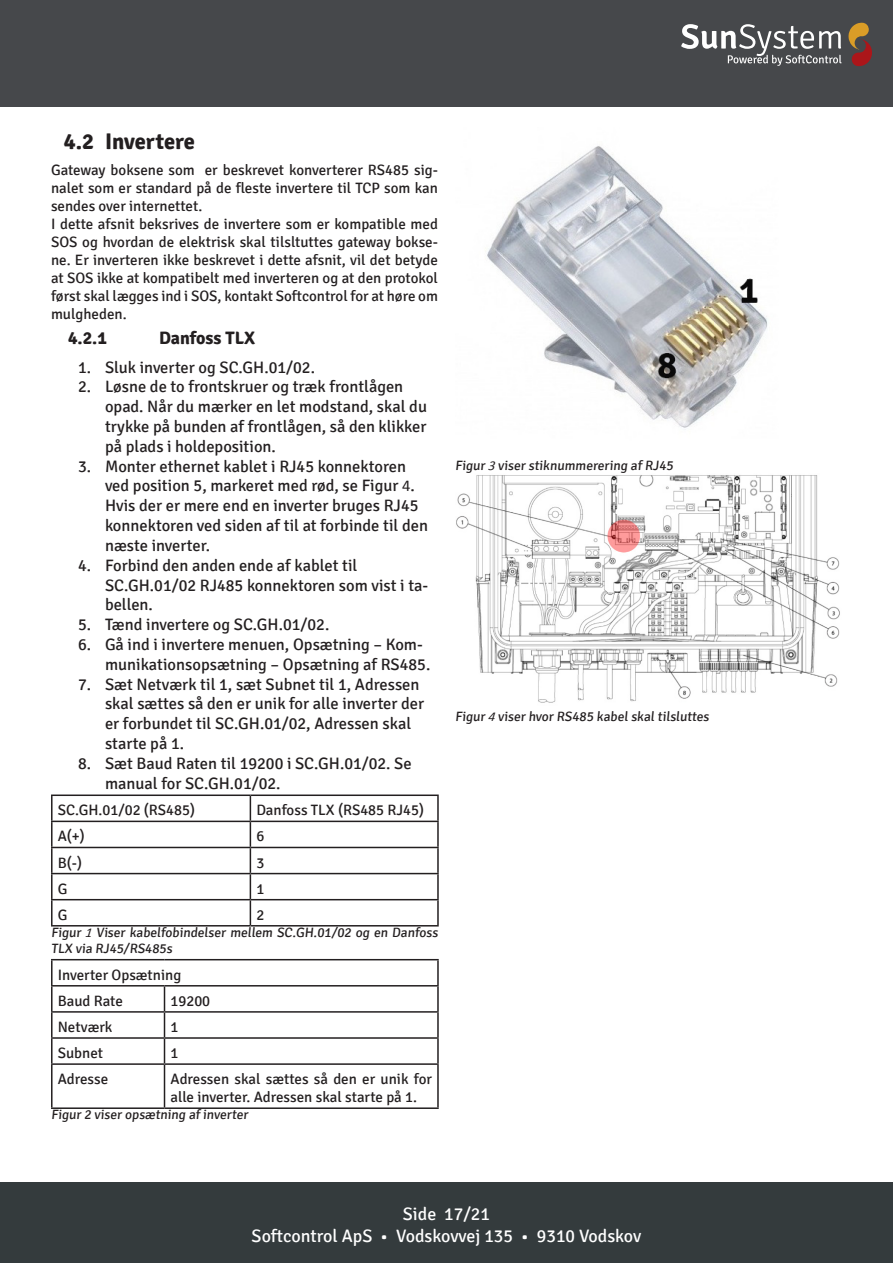
<style>
.page{position:relative;width:893px;height:1263px;background:#fff}
.page>*{position:absolute;margin:0;border:0;box-sizing:border-box;transform-origin:0 0}
.t1{font:700 22.5px "Signika";letter-spacing:-.005em;color:#231f20}
.t2{font:18px/21.6px "Signika";color:#fff;text-align:center}
.t3{font:700 18px "Signika";color:#231f20}
.t4{font:16.5px/19.8px "Signika";color:#231f20}
.Brødtekst{font:15px/18px "Signika";color:#231f20;text-align:justify}
.Figurtekst{font:13.5px/16.2px "Signika";color:#231f20}
.s1{font-family:"Calibri"}
.s2{font-family:"Calibri";font-style:italic}
</style>
<div class="page">
<div style="left:0;top:1182px;width:893px;height:81px;background:#343b3d"></div>
<div style="left:0;top:0;width:893px;height:106px;background:#46484b"></div>
<svg style="left:848px;top:23px;width:24px;height:43px"></svg>
<svg style="left:681px;top:24px;width:160px;height:42px"></svg>
<hr style="left:51px;top:794px;width:199px;height:2px;background:#231f20">
<hr style="left:51px;top:796px;width:2px;height:25px;background:#231f20">
<hr style="left:250px;top:794px;width:189px;height:2px;background:#231f20">
<hr style="left:437px;top:796px;width:2px;height:25px;background:#231f20">
<hr style="left:51px;top:821px;width:199px;height:1px;background:#231f20">
<hr style="left:51px;top:822px;width:2px;height:25px;background:#231f20">
<hr style="left:250px;top:821px;width:189px;height:1px;background:#231f20">
<hr style="left:437px;top:822px;width:2px;height:25px;background:#231f20">
<hr style="left:51px;top:847px;width:199px;height:1px;background:#231f20">
<hr style="left:51px;top:848px;width:2px;height:25px;background:#231f20">
<hr style="left:250px;top:847px;width:189px;height:1px;background:#231f20">
<hr style="left:437px;top:848px;width:2px;height:25px;background:#231f20">
<hr style="left:51px;top:873px;width:199px;height:1px;background:#231f20">
<hr style="left:51px;top:874px;width:2px;height:25px;background:#231f20">
<hr style="left:250px;top:873px;width:189px;height:1px;background:#231f20">
<hr style="left:437px;top:874px;width:2px;height:25px;background:#231f20">
<hr style="left:51px;top:899px;width:199px;height:1px;background:#231f20">
<hr style="left:51px;top:900px;width:2px;height:25px;background:#231f20">
<hr style="left:250px;top:899px;width:189px;height:1px;background:#231f20">
<svg style="left:250px;top:796px;width:1px;height:129px"></svg>
<hr style="left:437px;top:900px;width:2px;height:25px;background:#231f20">
<hr style="left:51px;top:925px;width:199px;height:1px;background:#231f20">
<hr style="left:250px;top:925px;width:189px;height:1px;background:#231f20">
<hr style="left:51px;top:959px;width:113px;height:1px;background:#231f20">
<hr style="left:51px;top:960px;width:2px;height:25px;background:#231f20">
<hr style="left:164px;top:959px;width:275px;height:1px;background:#231f20">
<hr style="left:437px;top:960px;width:2px;height:25px;background:#231f20">
<hr style="left:51px;top:985px;width:113px;height:1px;background:#231f20">
<hr style="left:51px;top:986px;width:2px;height:25px;background:#231f20">
<hr style="left:164px;top:985px;width:275px;height:1px;background:#231f20">
<hr style="left:437px;top:986px;width:2px;height:25px;background:#231f20">
<hr style="left:51px;top:1011px;width:113px;height:2px;background:#231f20">
<hr style="left:51px;top:1013px;width:2px;height:24px;background:#231f20">
<hr style="left:164px;top:1011px;width:275px;height:2px;background:#231f20">
<hr style="left:437px;top:1013px;width:2px;height:24px;background:#231f20">
<hr style="left:51px;top:1037px;width:113px;height:2px;background:#231f20">
<hr style="left:51px;top:1039px;width:2px;height:24px;background:#231f20">
<hr style="left:164px;top:1037px;width:275px;height:2px;background:#231f20">
<svg style="left:164px;top:986px;width:1px;height:77px"></svg>
<hr style="left:437px;top:1039px;width:2px;height:24px;background:#231f20">
<hr style="left:51px;top:1063px;width:113px;height:2px;background:#231f20">
<hr style="left:51px;top:1065px;width:2px;height:42px;background:#231f20">
<hr style="left:164px;top:1063px;width:275px;height:2px;background:#231f20">
<hr style="left:164px;top:1065px;width:1px;height:42px;background:#231f20">
<hr style="left:437px;top:1065px;width:2px;height:42px;background:#231f20">
<hr style="left:51px;top:1107px;width:113px;height:2px;background:#231f20">
<hr style="left:164px;top:1107px;width:275px;height:2px;background:#231f20">
<img style="left:487px;top:146px;width:281px;height:282px">
<img style="left:456px;top:475px;width:384px;height:228px">
<p class="t1" style="left:64px;top:128px;width:133px">4.2 Invertere</p>
<p class="Brødtekst" style="left:51px;top:161px;width:388px">Gateway boksene som er beskrevet konverterer RS485 sig&shy;nalet som er standard på de fleste invertere til TCP som kan sendes over internettet.</p>
<p class="Brødtekst" style="left:51px;top:215px;width:388px">I dette afsnit beksrives de invertere som er kompatible med SOS og hvordan de elektrisk skal tilsltuttes gateway bokse&shy;ne. Er inverteren ikke beskrevet i dette afsnit, vil det betyde at SOS ikke at kompatibelt med inverteren og at den protokol først skal lægges ind i SOS, kontakt Softcontrol for at høre om mulgheden.</p>
<p class="t3" style="left:68px;top:327px;width:40px">4.2.1</p>
<p class="t3" style="left:159px;top:327px;width:98px">Danfoss TLX</p>
<p class="t4" style="left:78px;top:357px;width:238px">1. Sluk inverter og SC.GH.01/02.</p>
<p class="t4" style="left:105px;top:377px;width:323px;text-indent:-27px">2. Løsne de to frontskruer og træk frontlågen opad. Når du mærker en let modstand, skal du trykke på bunden af frontlågen, så den klikker på plads i holdeposition.</p>
<p class="t4" style="left:105px;top:456px;width:325px;text-indent:-27px">3. Monter ethernet kablet i RJ45 konnektoren ved position 5, markeret med rød, se Figur <span class="s1">4</span>.<br>Hvis der er mere end en inverter bruges RJ45 konnektoren ved siden af til at forbinde til den næste inverter.</p>
<p class="t4" style="left:105px;top:555px;width:325px;text-indent:-27px">4. Forbind den anden ende af kablet til<br>SC.GH.01/02 RJ485 konnektoren som vist i ta&shy;bellen.</p>
<p class="t4" style="left:78px;top:615px;width:253px">5. Tænd invertere og SC.GH.01/02.</p>
<p class="t4" style="left:105px;top:635px;width:327px;text-indent:-27px">6. Gå ind i invertere menuen, Opsætning – Kom&shy;munikationsopsætning – Opsætning af RS485.</p>
<p class="t4" style="left:105px;top:674px;width:321px;text-indent:-27px">7. Sæt Netværk til 1, sæt Subnet til 1, Adressen skal sættes så den er unik for alle inverter der er forbundet til SC.GH.01/02, Adressen skal starte på 1.</p>
<p class="t4" style="left:105px;top:753px;width:308px;text-indent:-27px">8. Sæt Baud Raten til 19200 i SC.GH.01/02. Se manual for SC.GH.01/02.</p>
<p class="Brødtekst" style="left:58px;top:801px;width:139px">SC.GH.01/02 (RS485)</p>
<p class="Brødtekst" style="left:256px;top:801px;width:169px">Danfoss TLX (RS485 RJ45)</p>
<p class="Brødtekst" style="left:58px;top:828px;width:29px">A(+)</p>
<p class="Brødtekst" style="left:256px;top:828px;width:9px">6</p>
<p class="Brødtekst" style="left:58px;top:854px;width:26px">B(-)</p>
<p class="Brødtekst" style="left:256px;top:854px;width:9px">3</p>
<p class="Brødtekst" style="left:58px;top:880px;width:11px">G</p>
<p class="Brødtekst" style="left:256px;top:880px;width:9px">1</p>
<p class="Brødtekst" style="left:58px;top:906px;width:11px">G</p>
<p class="Brødtekst" style="left:256px;top:906px;width:9px">2</p>
<p class="Figurtekst" style="left:51px;top:924px;width:390px">Figur <span class="s2">1</span> Viser kabelfobindelser mellem SC.GH.01/02 og en Danfoss<br>TLX via RJ45/RS485s</p>
<p class="Brødtekst" style="left:58px;top:966px;width:125px">Inverter Opsætning</p>
<p class="Brødtekst" style="left:58px;top:992px;width:67px">Baud Rate</p>
<p class="Brødtekst" style="left:170px;top:992px;width:41px">19200</p>
<p class="Brødtekst" style="left:58px;top:1018px;width:56px">Netværk</p>
<p class="Brødtekst" style="left:170px;top:1018px;width:9px">1</p>
<p class="Brødtekst" style="left:58px;top:1044px;width:47px">Subnet</p>
<p class="Brødtekst" style="left:170px;top:1044px;width:9px">1</p>
<p class="Brødtekst" style="left:58px;top:1070px;width:52px">Adresse</p>
<p class="Brødtekst" style="left:170px;top:1070px;width:263px">Adressen skal sættes så den er unik for alle inverter. Adressen skal starte på 1.</p>
<p class="Figurtekst" style="left:51px;top:1107px;width:200px">Figur 2 viser opsætning af inverter</p>
<p class="Figurtekst" style="left:455px;top:458px;width:221px">Figur <span class="s2">3</span> viser stiknummerering af RJ45</p>
<p class="Figurtekst" style="left:455px;top:709px;width:257px">Figur <span class="s2">4</span> viser hvor RS485 kabel skal tilsluttes</p>
<p class="t2" style="left:252px;top:1204px;width:391px">Side 17/21<br>Softcontrol ApS • Vodskovvej 135 • 9310 Vodskov</p>
</div>
